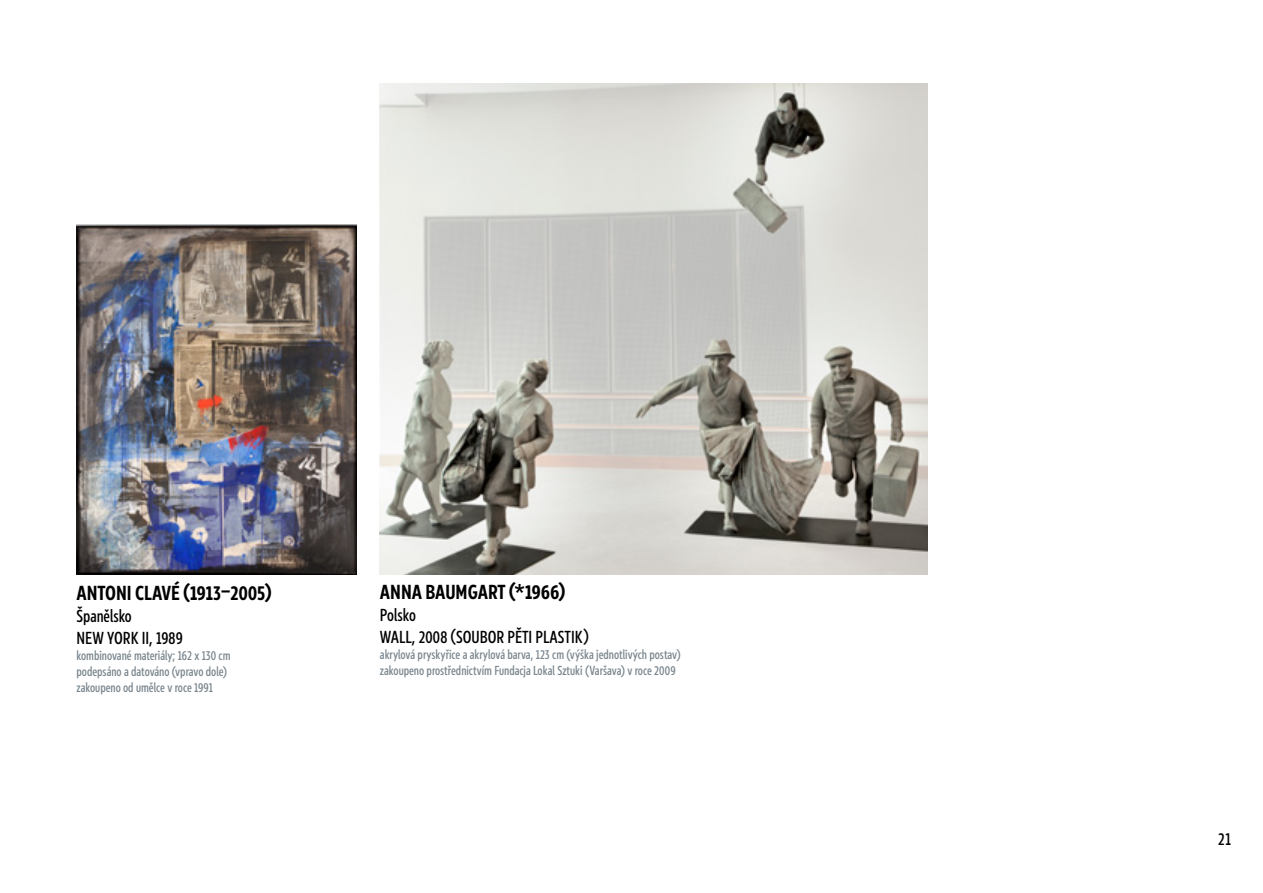
<style>
.page{position:relative;width:1263px;height:893px;background:#fff}
.page>*{position:absolute;margin:0;border:0;box-sizing:border-box;transform-origin:0 0}
.t1{font:700 21px "Europea Narrow";color:#000}
.t2{font:500 18px/21.6px "Europea Narrow";color:#000}
.t3{font:500 13.5px/16.2px "Europea Narrow";color:#7a868e}
</style>
<div class="page">
<img style="left:380px;top:84px;width:548px;height:491px">
<img style="left:77px;top:225px;width:280px;height:350px">
<h1 class="t1" style="left:77px;top:577px;width:197px">ANTONI CLAVÉ (1913–2005)</h1>
<h2 class="t2" style="left:77px;top:604px;width:108px">Španělsko<br>NEW YORK II, 1989</h2>
<p class="t3" style="left:77px;top:646px;width:156px">kombinované materiály; 162 x 130 cm podepsáno a datováno (vpravo dole) zakoupeno od umělce v roce 1991</p>
<h1 class="t1" style="left:380px;top:576px;width:187px">ANNA BAUMGART (*1966)</h1>
<h2 class="t2" style="left:380px;top:603px;width:211px">Polsko<br>WALL, 2008 (SOUBOR PĚTI PLASTIK)</h2>
<p class="t3" style="left:380px;top:645px;width:302px">akrylová pryskyřice a akrylová barva, 123 cm (výška jednotlivých postav) zakoupeno prostřednictvím Fundacja Lokal Sztuki (Varšava) v roce 2009</p>
<h2 class="t2" style="left:1218px;top:826px;width:15px">21</h2>
</div>
